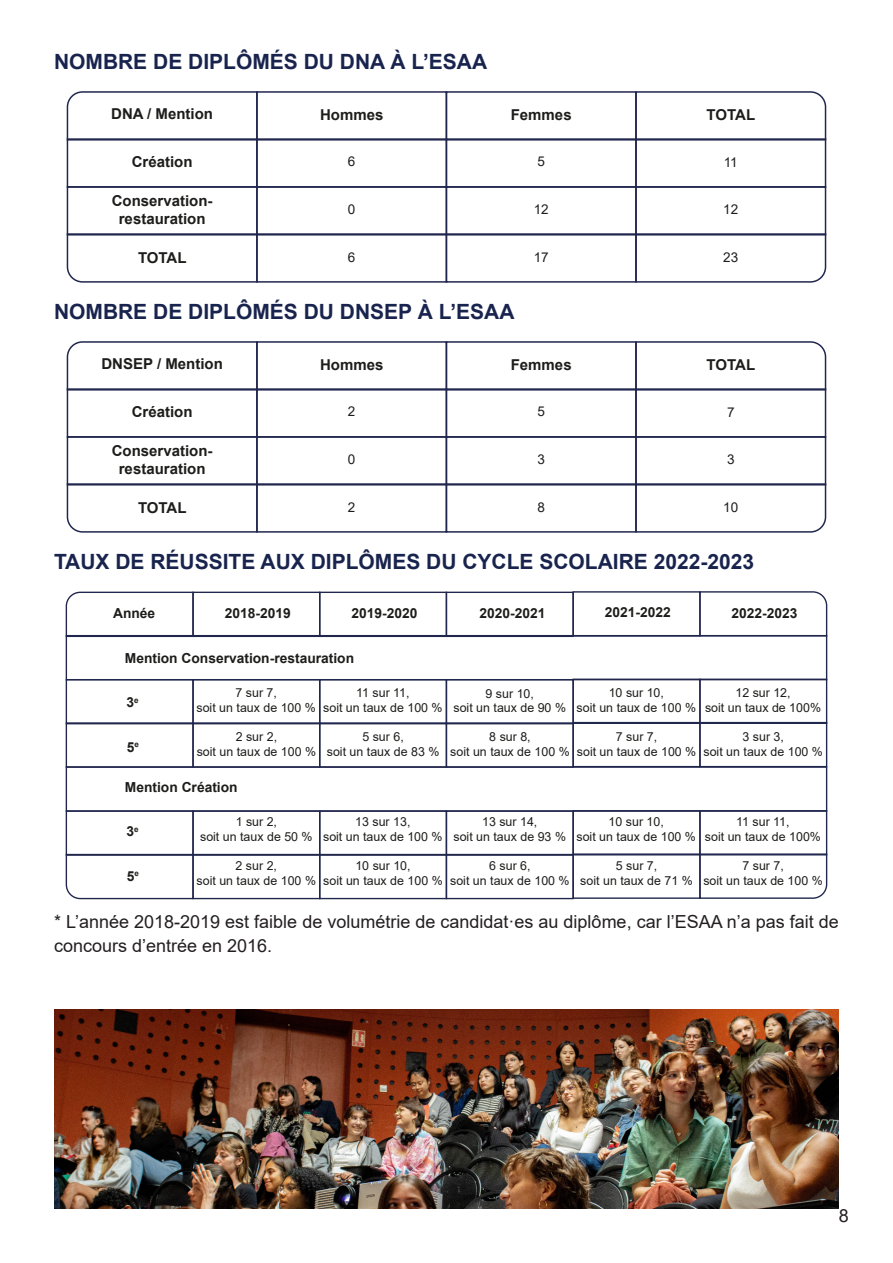
<style>
.page{position:relative;width:893px;height:1263px;background:#fff}
.page>*{position:absolute;margin:0;border:0;box-sizing:border-box;transform-origin:0 0}
.t1{font:700 21px "Arial";color:#19244e}
.t2{font:18px/24px "Arial";color:#231f20}
.t3{font:700 15px/18px "Arial";color:#1d1d1b;text-align:center}
.t4{font:700 13.8px "Arial";color:#1d1d1b}
.t5{font:13.5px "Arial";color:#1d1d1b}
.t6{font:12.45px/14.9px "Arial";color:#1d1d1b;text-align:center}
</style>
<div class="page">
<svg style="left:67px;top:91px;width:189px;height:47px"></svg>
<div style="left:256px;top:91px;width:191px;height:50px;border:2px solid #21264d"></div>
<div style="left:446px;top:91px;width:191px;height:50px;border:2px solid #21264d"></div>
<svg style="left:634px;top:91px;width:192px;height:47px"></svg>
<div style="left:67px;top:138px;width:191px;height:50px;border:2px solid #21264d"></div>
<div style="left:256px;top:138px;width:191px;height:50px;border:2px solid #21264d"></div>
<div style="left:446px;top:138px;width:191px;height:50px;border:2px solid #21264d"></div>
<div style="left:635px;top:138px;width:191px;height:50px;border:2px solid #21264d"></div>
<div style="left:67px;top:186px;width:191px;height:50px;border:2px solid #21264d"></div>
<div style="left:256px;top:186px;width:191px;height:50px;border:2px solid #21264d"></div>
<div style="left:446px;top:186px;width:191px;height:50px;border:2px solid #21264d"></div>
<div style="left:635px;top:186px;width:191px;height:50px;border:2px solid #21264d"></div>
<svg style="left:67px;top:233px;width:189px;height:50px"></svg>
<div style="left:256px;top:233px;width:191px;height:50px;border:2px solid #21264d"></div>
<div style="left:446px;top:233px;width:191px;height:50px;border:2px solid #21264d"></div>
<svg style="left:634px;top:233px;width:192px;height:50px"></svg>
<svg style="left:67px;top:341px;width:189px;height:47px"></svg>
<div style="left:256px;top:341px;width:191px;height:50px;border:2px solid #21264d"></div>
<div style="left:446px;top:341px;width:191px;height:50px;border:2px solid #21264d"></div>
<svg style="left:634px;top:341px;width:192px;height:47px"></svg>
<div style="left:67px;top:388px;width:191px;height:50px;border:2px solid #21264d"></div>
<div style="left:256px;top:388px;width:191px;height:50px;border:2px solid #21264d"></div>
<div style="left:446px;top:388px;width:191px;height:50px;border:2px solid #21264d"></div>
<div style="left:635px;top:388px;width:191px;height:50px;border:2px solid #21264d"></div>
<div style="left:67px;top:436px;width:191px;height:49px;border:2px solid #21264d"></div>
<div style="left:256px;top:436px;width:191px;height:49px;border:2px solid #21264d"></div>
<div style="left:446px;top:436px;width:191px;height:49px;border:2px solid #21264d"></div>
<div style="left:635px;top:436px;width:191px;height:49px;border:2px solid #21264d"></div>
<svg style="left:67px;top:482px;width:191px;height:51px"></svg>
<div style="left:256px;top:483px;width:191px;height:50px;border:2px solid #21264d"></div>
<div style="left:446px;top:483px;width:191px;height:50px;border:2px solid #21264d"></div>
<svg style="left:634px;top:482px;width:192px;height:51px"></svg>
<svg style="left:66px;top:591px;width:128px;height:47px"></svg>
<div style="left:192px;top:592px;width:128px;height:45px;border:1px solid #21264d"></div>
<div style="left:319px;top:592px;width:128px;height:45px;border:1px solid #21264d"></div>
<div style="left:446px;top:592px;width:128px;height:45px;border:1px solid #21264d"></div>
<div style="left:66px;top:635px;width:761px;height:45px;border:1px solid #21264d"></div>
<div style="left:66px;top:679px;width:128px;height:45px;border:1px solid #21264d"></div>
<div style="left:192px;top:679px;width:128px;height:45px;border:1px solid #21264d"></div>
<div style="left:319px;top:679px;width:128px;height:45px;border:1px solid #21264d"></div>
<div style="left:446px;top:679px;width:128px;height:45px;border:1px solid #21264d"></div>
<div style="left:66px;top:722px;width:128px;height:46px;border:1px solid #21264d"></div>
<div style="left:192px;top:722px;width:128px;height:46px;border:1px solid #21264d"></div>
<div style="left:319px;top:722px;width:128px;height:46px;border:1px solid #21264d"></div>
<div style="left:446px;top:722px;width:128px;height:46px;border:1px solid #21264d"></div>
<div style="left:573px;top:591px;width:128px;height:46px;border:1px solid #21264d"></div>
<svg style="left:698px;top:591px;width:129px;height:46px"></svg>
<div style="left:573px;top:678px;width:128px;height:46px;border:1px solid #21264d"></div>
<div style="left:699px;top:678px;width:128px;height:46px;border:1px solid #21264d"></div>
<div style="left:573px;top:722px;width:128px;height:45px;border:1px solid #21264d"></div>
<div style="left:699px;top:722px;width:128px;height:45px;border:1px solid #21264d"></div>
<div style="left:66px;top:766px;width:761px;height:46px;border:1px solid #21264d"></div>
<div style="left:66px;top:810px;width:128px;height:46px;border:1px solid #21264d"></div>
<div style="left:192px;top:810px;width:128px;height:46px;border:1px solid #21264d"></div>
<div style="left:319px;top:810px;width:128px;height:46px;border:1px solid #21264d"></div>
<div style="left:446px;top:810px;width:128px;height:46px;border:1px solid #21264d"></div>
<svg style="left:66px;top:853px;width:128px;height:46px"></svg>
<div style="left:192px;top:854px;width:128px;height:45px;border:1px solid #21264d"></div>
<div style="left:319px;top:854px;width:128px;height:45px;border:1px solid #21264d"></div>
<div style="left:446px;top:854px;width:128px;height:45px;border:1px solid #21264d"></div>
<div style="left:573px;top:810px;width:128px;height:45px;border:1px solid #21264d"></div>
<div style="left:699px;top:810px;width:128px;height:45px;border:1px solid #21264d"></div>
<div style="left:573px;top:853px;width:128px;height:46px;border:1px solid #21264d"></div>
<svg style="left:698px;top:853px;width:129px;height:46px"></svg>
<img style="left:54px;top:1010px;width:785px;height:199px">
<p class="t1" style="left:54px;top:47px;width:435px">NOMBRE DE DIPLÔMÉS DU DNA À L’ESAA</p>
<p class="t3" style="left:111px;top:105px;width:103px">DNA / Mention</p>
<p class="t3" style="left:320px;top:106px;width:65px">Hommes</p>
<p class="t3" style="left:511px;top:106px;width:62px">Femmes</p>
<p class="t3" style="left:707px;top:105px;width:50px">TOTAL</p>
<p class="t3" style="left:132px;top:153px;width:62px">Création</p>
<p class="t3" style="left:112px;top:192px;width:102px">Conservation&shy;restauration</p>
<p class="t3" style="left:138px;top:248px;width:50px">TOTAL</p>
<p class="t5" style="left:537px;top:152px;width:9px">5</p>
<p class="t5" style="left:534px;top:200px;width:17px">12</p>
<p class="t5" style="left:534px;top:248px;width:17px">17</p>
<p class="t5" style="left:348px;top:152px;width:9px">6</p>
<p class="t5" style="left:348px;top:200px;width:9px">0</p>
<p class="t5" style="left:348px;top:248px;width:9px">6</p>
<p class="t5" style="left:724px;top:152px;width:16px">11</p>
<p class="t5" style="left:723px;top:200px;width:17px">12</p>
<p class="t5" style="left:723px;top:248px;width:17px">23</p>
<p class="t1" style="left:54px;top:297px;width:462px">NOMBRE DE DIPLÔMÉS DU DNSEP À L’ESAA</p>
<p class="t3" style="left:101px;top:355px;width:123px">DNSEP / Mention</p>
<p class="t3" style="left:320px;top:356px;width:65px">Hommes</p>
<p class="t3" style="left:511px;top:356px;width:62px">Femmes</p>
<p class="t3" style="left:707px;top:355px;width:50px">TOTAL</p>
<p class="t3" style="left:132px;top:403px;width:62px">Création</p>
<p class="t3" style="left:112px;top:442px;width:102px">Conservation&shy;restauration</p>
<p class="t3" style="left:138px;top:498px;width:50px">TOTAL</p>
<p class="t5" style="left:537px;top:402px;width:9px">5</p>
<p class="t5" style="left:537px;top:450px;width:9px">3</p>
<p class="t5" style="left:537px;top:498px;width:9px">8</p>
<p class="t5" style="left:348px;top:402px;width:9px">2</p>
<p class="t5" style="left:348px;top:450px;width:9px">0</p>
<p class="t5" style="left:348px;top:498px;width:9px">2</p>
<p class="t5" style="left:727px;top:402px;width:9px">7</p>
<p class="t5" style="left:727px;top:450px;width:9px">3</p>
<p class="t5" style="left:723px;top:498px;width:17px">10</p>
<p class="t1" style="left:54px;top:547px;width:702px">TAUX DE RÉUSSITE AUX DIPLÔMES DU CYCLE SCOLAIRE 2022-2023</p>
<p class="t4" style="left:113px;top:603px;width:44px">Année</p>
<p class="t4" style="left:225px;top:603px;width:67px">2018-2019</p>
<p class="t4" style="left:351px;top:603px;width:67px">2019-2020</p>
<p class="t4" style="left:480px;top:603px;width:67px">2020-2021</p>
<p class="t4" style="left:605px;top:603px;width:67px">2021-2022</p>
<p class="t4" style="left:732px;top:603px;width:67px">2022-2023</p>
<p class="t4" style="left:125px;top:648px;width:231px">Mention Conservation-restauration</p>
<p class="t4" style="left:127px;top:693px;width:14px">3<sup>e</sup></p>
<p class="t6" style="left:196px;top:685px;width:121px">7 sur 7,<br>soit un taux de 100 %</p>
<p class="t6" style="left:323px;top:685px;width:121px">11 sur 11,<br>soit un taux de 100 %</p>
<p class="t6" style="left:453px;top:686px;width:114px">9 sur 10,<br>soit un taux de 90 %</p>
<p class="t6" style="left:577px;top:685px;width:121px">10 sur 10,<br>soit un taux de 100 %</p>
<p class="t6" style="left:705px;top:685px;width:117px">12 sur 12,<br>soit un taux de 100%</p>
<p class="t4" style="left:127px;top:737px;width:14px">5<sup>e</sup></p>
<p class="t6" style="left:197px;top:729px;width:121px">2 sur 2,<br>soit un taux de 100 %</p>
<p class="t6" style="left:327px;top:729px;width:114px">5 sur 6,<br>soit un taux de 83 %</p>
<p class="t6" style="left:450px;top:729px;width:121px">8 sur 8,<br>soit un taux de 100 %</p>
<p class="t6" style="left:577px;top:729px;width:121px">7 sur 7,<br>soit un taux de 100 %</p>
<p class="t6" style="left:703px;top:729px;width:121px">3 sur 3,<br>soit un taux de 100 %</p>
<p class="t4" style="left:125px;top:777px;width:114px">Mention Création</p>
<p class="t4" style="left:126px;top:822px;width:14px">3<sup>e</sup></p>
<p class="t6" style="left:200px;top:814px;width:114px">1 sur 2,<br>soit un taux de 50 %</p>
<p class="t6" style="left:323px;top:814px;width:121px">13 sur 13,<br>soit un taux de 100 %</p>
<p class="t6" style="left:453px;top:814px;width:114px">13 sur 14,<br>soit un taux de 93 %</p>
<p class="t6" style="left:576px;top:814px;width:121px">10 sur 10,<br>soit un taux de 100 %</p>
<p class="t6" style="left:705px;top:814px;width:117px">11 sur 11,<br>soit un taux de 100%</p>
<p class="t4" style="left:127px;top:866px;width:14px">5<sup>e</sup></p>
<p class="t6" style="left:197px;top:858px;width:121px">2 sur 2,<br>soit un taux de 100 %</p>
<p class="t6" style="left:323px;top:858px;width:121px">10 sur 10,<br>soit un taux de 100 %</p>
<p class="t6" style="left:450px;top:858px;width:121px">6 sur 6,<br>soit un taux de 100 %</p>
<p class="t6" style="left:580px;top:858px;width:114px">5 sur 7,<br>soit un taux de 71 %</p>
<p class="t6" style="left:703px;top:858px;width:121px">7 sur 7,<br>soit un taux de 100 %</p>
<p class="t2" style="left:54px;top:910px;width:786px">* L’année 2018-2019 est faible de volumétrie de candidat·es au diplôme, car l’ESAA n’a pas fait de concours d’entrée en 2016.</p>
<p class="t2" style="left:839px;top:1204px;width:12px">8</p>
</div>
